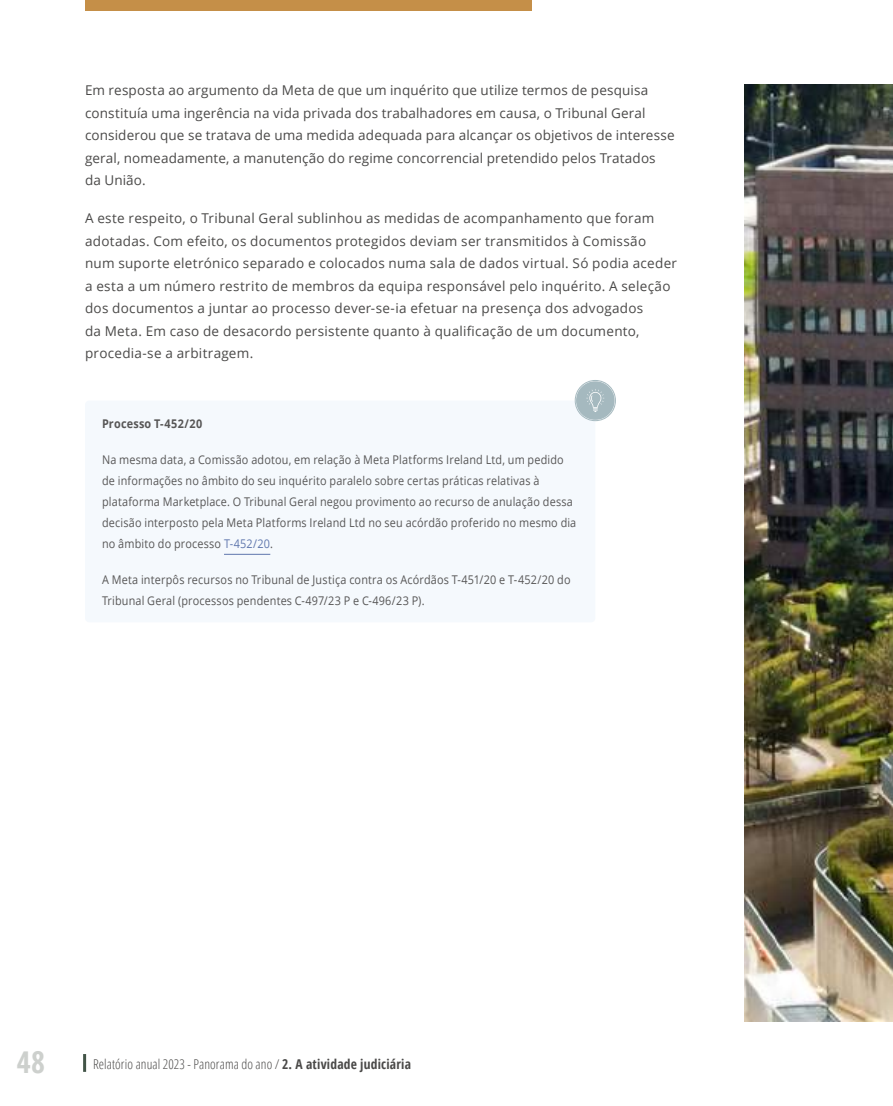
<style>
.page{position:relative;width:893px;height:1106px;background:#fff}
.page>*{position:absolute;margin:0;border:0;box-sizing:border-box;transform-origin:0 0}
.t1{font:700 30px "Open Sans Condensed";color:#cdd0cd}
.t2{font:13.5px/22.5px "Open Sans";letter-spacing:.02em;color:#4a4948}
.t3{font:300 condensed 13.5px "Open Sans";letter-spacing:.005em;color:#4a4948}
.t4{font:12px/21px "Open Sans";letter-spacing:.015em;color:#575656;scale:.9 1}
.t5{font:700 12px "Open Sans";letter-spacing:.02em;color:#575656;scale:.9 1}
.s1{color:#5f77ad}
.s2{font-family:"Open Sans Condensed";font-weight:700;font-stretch:normal}
</style>
<div class="page">
<hr style="left:83px;top:1054px;width:3px;height:17px;background:#425447">
<div style="left:85px;top:0;width:446px;height:11px;background:#c58f48"></div>
<img style="left:744px;top:85px;width:149px;height:936px">
<div style="left:85px;top:400px;width:510px;height:222px;background:#f5f9fd;border-radius:4px"></div>
<hr style="left:224px;top:554px;width:46px;height:1px;background:#5f77ad">
<div style="left:576px;top:381px;width:39px;height:39px;background:#a5b9bf;border-radius:50%"></div>
<div style="left:575px;top:380px;width:40px;height:41px;border:1px solid #a5b9bf;border-radius:50%"></div>
<svg style="left:586px;top:389px;width:18px;height:23px"></svg>
<p class="t2" style="left:85px;top:79px;width:591px">Em resposta ao argumento da Meta de que um inquérito que utilize termos de pesquisa constituía uma ingerência na vida privada dos trabalhadores em causa, o Tribunal Geral considerou que se tratava de uma medida adequada para alcançar os objetivos de interesse geral, nomeadamente, a manutenção do regime concorrencial pretendido pelos Tratados da União.</p>
<p class="t2" style="left:85px;top:206px;width:593px">A este respeito, o Tribunal Geral sublinhou as medidas de acompanhamento que foram adotadas. Com efeito, os documentos protegidos deviam ser transmitidos à Comissão num suporte eletrónico separado e colocados numa sala de dados virtual. Só podia aceder a esta a um número restrito de membros da equipa responsável pelo inquérito. A seleção dos documentos a juntar ao processo dever-se-ia efetuar na presença dos advogados<br>da Meta. Em caso de desacordo persistente quanto à quali昀椀cação de um documento, procedia-se a arbitragem.</p>
<p class="t5" style="left:102px;top:415px;width:113px">Processo T‑452/20</p>
<p class="t4" style="left:102px;top:449px;width:528px">Na mesma data, a Comissão adotou, em relação à Meta Platforms Ireland Ltd, um pedido de informações no âmbito do seu inquérito paralelo sobre certas práticas relativas à plataforma Marketplace. O Tribunal Geral negou provimento ao recurso de anulação dessa decisão interposto pela Meta Platforms Ireland Ltd no seu acórdão proferido no mesmo dia no âmbito do processo <span class="s1">T‑452/20</span>.</p>
<p class="t4" style="left:102px;top:569px;width:522px">A Meta interpôs recursos no Tribunal de Justiça contra os Acórdãos T‑451/20 e T‑452/20 do<br>Tribunal Geral (processos pendentes C‑497/23 P e C‑496/23 P).</p>
<h1 class="t1" style="left:17px;top:1049px;width:30px">48</h1>
<p class="t3" style="left:93px;top:1058px;width:319px">Relatório anual 2023 - Panorama do ano / <span class="s2">2. A atividade judiciária</span></p>
</div>
